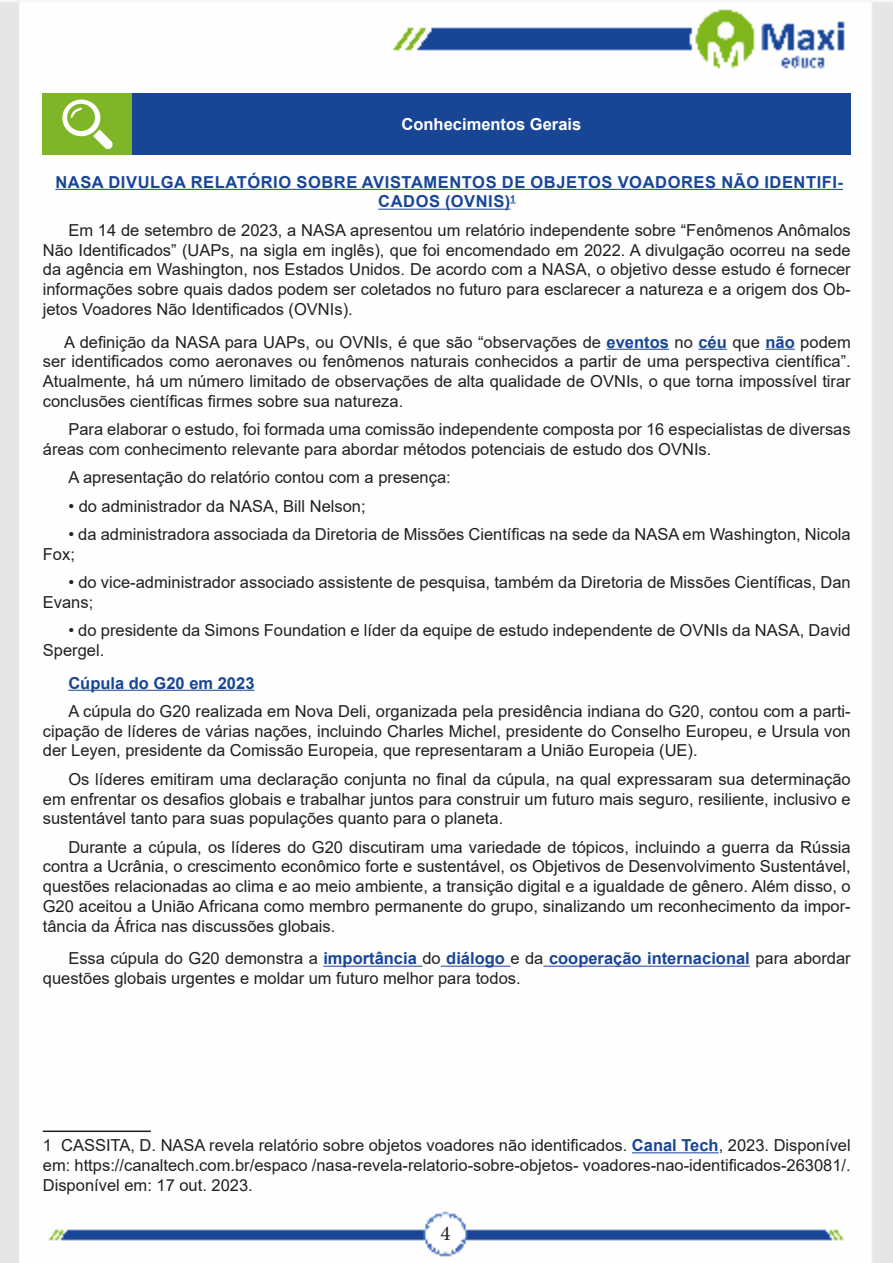
<style>
.page{position:relative;width:893px;height:1263px;background:#fff}
.page>*{position:absolute;margin:0;border:0;box-sizing:border-box;transform-origin:0 0}
.t1{font:21px "Minion Pro";color:#231f20}
.Texto{font:16.5px/19.8px "Arial";color:#231f20;text-align:justify}
.Entrelinhas_Automáticos{font:700 16.5px/19.8px "Arial";letter-spacing:.035em;color:#184695;text-align:center}
.Titulo_de_Caixa{font:700 16.5px "Arial";color:#fff}
.Entrelinhas_Automáticos-2{font:700 16.5px "Arial";color:#184695}
.s1{font-weight:700;color:#184695}
</style>
<div class="page">
<img style="left:0;top:1px;width:893px;height:1262px">
<hr style="left:55px;top:189px;width:788px;height:1px;background:#184695">
<hr style="left:378px;top:209px;width:132px;height:1px;background:#184695">
<hr style="left:607px;top:349px;width:62px;height:1px;background:#184695">
<svg style="left:698px;top:349px;width:29px;height:1px"></svg>
<hr style="left:765px;top:349px;width:30px;height:1px;background:#184695">
<hr style="left:68px;top:690px;width:186px;height:1px;background:#184695">
<hr style="left:323px;top:966px;width:99px;height:1px;background:#184695">
<hr style="left:441px;top:966px;width:69px;height:1px;background:#184695">
<hr style="left:543px;top:966px;width:207px;height:1px;background:#184695">
<div style="left:43px;top:94px;width:89px;height:61px;background:#7fb628"></div>
<div style="left:132px;top:94px;width:719px;height:61px;background:#184695"></div>
<svg style="left:62px;top:100px;width:51px;height:49px"></svg>
<hr style="left:43px;top:1130px;width:108px;height:2px;background:#231f20">
<hr style="left:632px;top:1152px;width:87px;height:1px;background:#184695">
<p class="Titulo_de_Caixa" style="left:402px;top:113px;width:181px">Conhecimentos Gerais</p>
<p class="Entrelinhas_Automáticos" style="left:55px;top:172px;width:789px">NASA DIVULGA RELATÓRIO SOBRE AVISTAMENTOS DE OBJETOS VOADORES NÃO IDENTIFI-<br>CADOS (OVNIS)<sup>1</sup></p>
<p class="Texto" style="left:43px;top:220px;width:809px;text-indent:26px">Em 14 de setembro de 2023, a NASA apresentou um relatório independente sobre “Fenômenos Anômalos Não Identificados” (UAPs, na sigla em inglês), que foi encomendado em 2022. A divulgação ocorreu na sede da agência em Washington, nos Estados Unidos. De acordo com a NASA, o objetivo desse estudo é fornecer informações sobre quais dados podem ser coletados no futuro para esclarecer a natureza e a origem dos Ob&shy;jetos Voadores Não Identificados (OVNIs).</p>
<p class="Texto" style="left:43px;top:332px;width:809px;text-indent:21px">A definição da NASA para UAPs, ou OVNIs, é que são “observações de <span class="s1">eventos</span> no <span class="s1">céu</span> que <span class="s1">não</span> podem ser identificados como aeronaves ou fenômenos naturais conhecidos a partir de uma perspectiva científica”.<br>Atualmente, há um número limitado de observações de alta qualidade de OVNIs, o que torna impossível tirar conclusões científicas firmes sobre sua natureza.</p>
<p class="Texto" style="left:43px;top:419px;width:809px;text-indent:26px">Para elaborar o estudo, foi formada uma comissão independente composta por 16 especialistas de diversas áreas com conhecimento relevante para abordar métodos potenciais de estudo dos OVNIs.</p>
<p class="Texto" style="left:68px;top:467px;width:384px">A apresentação do relatório contou com a presença:</p>
<p class="Texto" style="left:68px;top:496px;width:299px">• do administrador da NASA, Bill Nelson;</p>
<p class="Texto" style="left:43px;top:524px;width:809px;text-indent:26px">• da administradora associada da Diretoria de Missões Científicas na sede da NASA em Washington, Nicola<br>Fox;</p>
<p class="Texto" style="left:43px;top:572px;width:809px;text-indent:26px">• do vice-administrador associado assistente de pesquisa, também da Diretoria de Missões Científicas, Dan<br>Evans;</p>
<p class="Texto" style="left:43px;top:620px;width:809px;text-indent:26px">• do presidente da Simons Foundation e líder da equipe de estudo independente de OVNIs da NASA, David<br>Spergel.</p>
<p class="Entrelinhas_Automáticos-2" style="left:68px;top:671px;width:188px">Cúpula do G20 em 2023</p>
<p class="Texto" style="left:43px;top:701px;width:809px;text-indent:26px">A cúpula do G20 realizada em Nova Deli, organizada pela presidência indiana do G20, contou com a parti&shy;cipação de líderes de várias nações, incluindo Charles Michel, presidente do Conselho Europeu, e Ursula von der Leyen, presidente da Comissão Europeia, que representaram a União Europeia (UE).</p>
<p class="Texto" style="left:43px;top:769px;width:809px;text-indent:26px">Os líderes emitiram uma declaração conjunta no final da cúpula, na qual expressaram sua determinação em enfrentar os desafios globais e trabalhar juntos para construir um futuro mais seguro, resiliente, inclusivo e sustentável tanto para suas populações quanto para o planeta.</p>
<p class="Texto" style="left:43px;top:837px;width:809px;text-indent:26px">Durante a cúpula, os líderes do G20 discutiram uma variedade de tópicos, incluindo a guerra da Rússia contra a Ucrânia, o crescimento econômico forte e sustentável, os Objetivos de Desenvolvimento Sustentável, questões relacionadas ao clima e ao meio ambiente, a transição digital e a igualdade de gênero. Além disso, o G20 aceitou a União Africana como membro permanente do grupo, sinalizando um reconhecimento da impor&shy;tância da África nas discussões globais.</p>
<p class="Texto" style="left:43px;top:949px;width:809px;text-indent:26px">Essa cúpula do G20 demonstra a <span class="s1">importância</span> do <span class="s1">diálogo</span> e da <span class="s1">cooperação internacional</span> para abordar questões globais urgentes e moldar um futuro melhor para todos.</p>
<p class="Texto" style="left:43px;top:1135px;width:809px">1 CASSITA, D. NASA revela relatório sobre objetos voadores não identificados. <span class="s1">Canal Tech</span>, 2023. Disponível em: https://canaltech.com.br/espaco /nasa-revela-relatorio-sobre-objetos- voadores-nao-identificados-263081/.<br>Disponível em: 17 out. 2023.</p>
<p class="t1" style="left:440px;top:1219px;width:12px">4</p>
</div>
